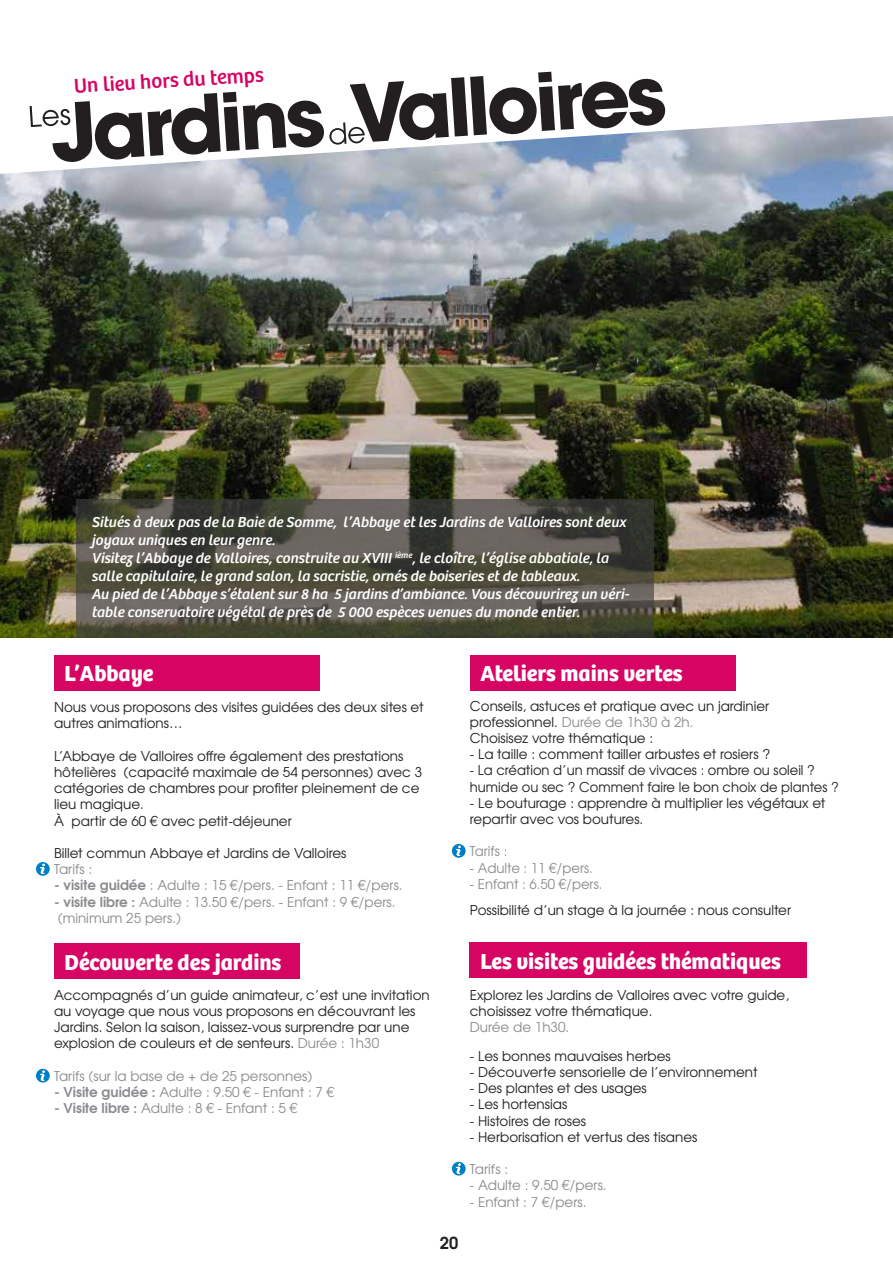
<style>
.page{position:relative;width:893px;height:1263px;background:#fff}
.page>*{position:absolute;margin:0;border:0;box-sizing:border-box;transform-origin:0 0}
.t1{font:700 22.5px "Bree";color:#fff}
.t2{font:21px "Bree";color:#d60564}
.t3{font:700 16.5px "Te X Gyre Adventor";color:#231f20}
.t4{font:italic 15px/18px "Bree";color:#fff}
.t5{font:13.5px/16.2px "Te X Gyre Adventor";color:#231f20}
.t6{font:13.5px "Te X Gyre Adventor";color:#8a8c8f}
.s1{font-weight:700}
.s2{color:#8a8c8f}
</style>
<div class="page">
<div style="left:470px;top:655px;width:266px;height:35px;background:#d60564"></div>
<img style="left:0;top:174px;width:893px;height:464px">
<svg style="left:77px;top:499px;width:577px;height:139px;background:#514f44"></svg>
<svg style="left:36px;top:862px;width:14px;height:14px"></svg>
<svg style="left:36px;top:1069px;width:14px;height:13px"></svg>
<svg style="left:452px;top:844px;width:14px;height:14px"></svg>
<svg style="left:0;top:71px;width:893px;height:103px"></svg>
<svg style="left:30px;top:72px;width:636px;height:91px"></svg>
<div style="left:54px;top:943px;width:245px;height:35px;background:#d60564"></div>
<svg style="left:452px;top:1162px;width:14px;height:13px"></svg>
<div style="left:470px;top:942px;width:337px;height:36px;background:#d60564"></div>
<div style="left:54px;top:655px;width:266px;height:35px;background:#d60564"></div>
<p class="t2" style="left:73px;top:75px;width:192px;rotate:-4deg">Un lieu hors du temps</p>
<p class="t4" style="left:91px;top:513px;width:536px">Situés à deux pas de la Baie de Somme, l’Abbaye et les Jardins de Valloires sont deux joyaux uniques en leur genre.</p>
<p class="t4" style="left:91px;top:549px;width:519px">Visitez l’Abbaye de Valloires, construite au XVIII <sup>ième</sup>, le cloître, l’église abbatiale, la salle capitulaire, le grand salon, la sacristie, ornés de boiseries et de tableaux.</p>
<p class="t4" style="left:91px;top:585px;width:539px">Au pied de l’Abbaye s’étalent sur 8 ha 5 jardins d’ambiance. Vous découvrirez un véri&shy;table conservatoire végétal de près de 5 000 espèces venues du monde entier.</p>
<p class="t1" style="left:65px;top:659px;width:90px">L’Abbaye</p>
<p class="t5" style="left:54px;top:698px;width:371px">Nous vous proposons des visites guidées des deux sites et autres animations…</p>
<p class="t5" style="left:54px;top:747px;width:370px">L’Abbaye de Valloires offre également des prestations hôtelières (capacité maximale de 54 personnes) avec 3 catégories de chambres pour profiter pleinement de ce lieu magique.</p>
<p class="t5" style="left:54px;top:812px;width:239px">À partir de 60 € avec petit-déjeuner</p>
<p class="t5" style="left:54px;top:844px;width:294px">Billet commun Abbaye et Jardins de Valloires</p>
<p class="t6" style="left:54px;top:858px;width:40px">Tarifs :</p>
<p class="t6" style="left:54px;top:875px;width:350px"><span class="s1">- visite guidée</span> : Adulte : 15 €/pers. - Enfant : 11 €/pers.</p>
<p class="t6" style="left:54px;top:891px;width:343px"><span class="s1">- visite libre :</span> Adulte : 13.50 €/pers. - Enfant : 9 €/pers.</p>
<p class="t6" style="left:58px;top:907px;width:125px">(minimum 25 pers.)</p>
<p class="t1" style="left:65px;top:948px;width:218px">Découverte des jardins</p>
<p class="t5" style="left:54px;top:986px;width:377px">Accompagnés d’un guide animateur, c’est une invitation au voyage que nous vous proposons en découvrant les Jardins. Selon la saison, laissez-vous surprendre par une explosion de couleurs et de senteurs. <span class="s2">Durée : 1h30</span></p>
<p class="t6" style="left:54px;top:1065px;width:260px">Tarifs (sur la base de + de 25 personnes)</p>
<p class="t6" style="left:54px;top:1081px;width:282px"><span class="s1">- Visite guidée :</span> Adulte : 9.50 € - Enfant : 7 €</p>
<p class="t6" style="left:54px;top:1097px;width:245px"><span class="s1">- Visite libre :</span> Adulte : 8 € - Enfant : 5 €</p>
<p class="t3" style="left:440px;top:1228px;width:20px">20</p>
<p class="t1" style="left:480px;top:659px;width:204px">Ateliers mains vertes</p>
<p class="t5" style="left:470px;top:696px;width:301px">Conseils, astuces et pratique avec un jardinier professionnel. <span class="s2">Durée de 1h30 à 2h.</span></p>
<p class="t5" style="left:470px;top:729px;width:185px">Choisisez votre thématique :</p>
<p class="t5" style="left:470px;top:745px;width:302px">- La taille : comment tailler arbustes et rosiers ?</p>
<p class="t5" style="left:470px;top:761px;width:347px">- La création d’un massif de vivaces : ombre ou soleil ?</p>
<p class="t5" style="left:470px;top:777px;width:370px">humide ou sec ? Comment faire le bon choix de plantes ?</p>
<p class="t5" style="left:470px;top:794px;width:357px">- Le bouturage : apprendre à multiplier les végétaux et repartir avec vos boutures.</p>
<p class="t6" style="left:470px;top:841px;width:39px">Tarifs :</p>
<p class="t6" style="left:470px;top:857px;width:125px">- Adulte : 11 €/pers.</p>
<p class="t6" style="left:470px;top:873px;width:134px">- Enfant : 6.50 €/pers.</p>
<p class="t5" style="left:470px;top:901px;width:323px">Possibilité d’un stage à la journée : nous consulter</p>
<p class="t1" style="left:480px;top:948px;width:302px">Les visites guidées thématiques</p>
<p class="t5" style="left:470px;top:986px;width:321px">Explorez les Jardins de Valloires avec votre guide, choisissez votre thématique.</p>
<p class="t6" style="left:470px;top:1016px;width:101px">Durée de 1h30.</p>
<p class="t5" style="left:470px;top:1047px;width:202px">- Les bonnes mauvaises herbes</p>
<p class="t5" style="left:470px;top:1063px;width:289px">- Découverte sensorielle de l’environnement</p>
<p class="t5" style="left:470px;top:1079px;width:178px">- Des plantes et des usages</p>
<p class="t5" style="left:470px;top:1095px;width:99px">- Les hortensias</p>
<p class="t5" style="left:470px;top:1111px;width:118px">- Histoires de roses</p>
<p class="t5" style="left:470px;top:1128px;width:229px">- Herborisation et vertus des tisanes</p>
<p class="t6" style="left:470px;top:1158px;width:40px">Tarifs :</p>
<p class="t6" style="left:470px;top:1175px;width:138px">- Adulte : 9.50 €/pers.</p>
<p class="t6" style="left:470px;top:1191px;width:118px">- Enfant : 7 €/pers.</p>
</div>
